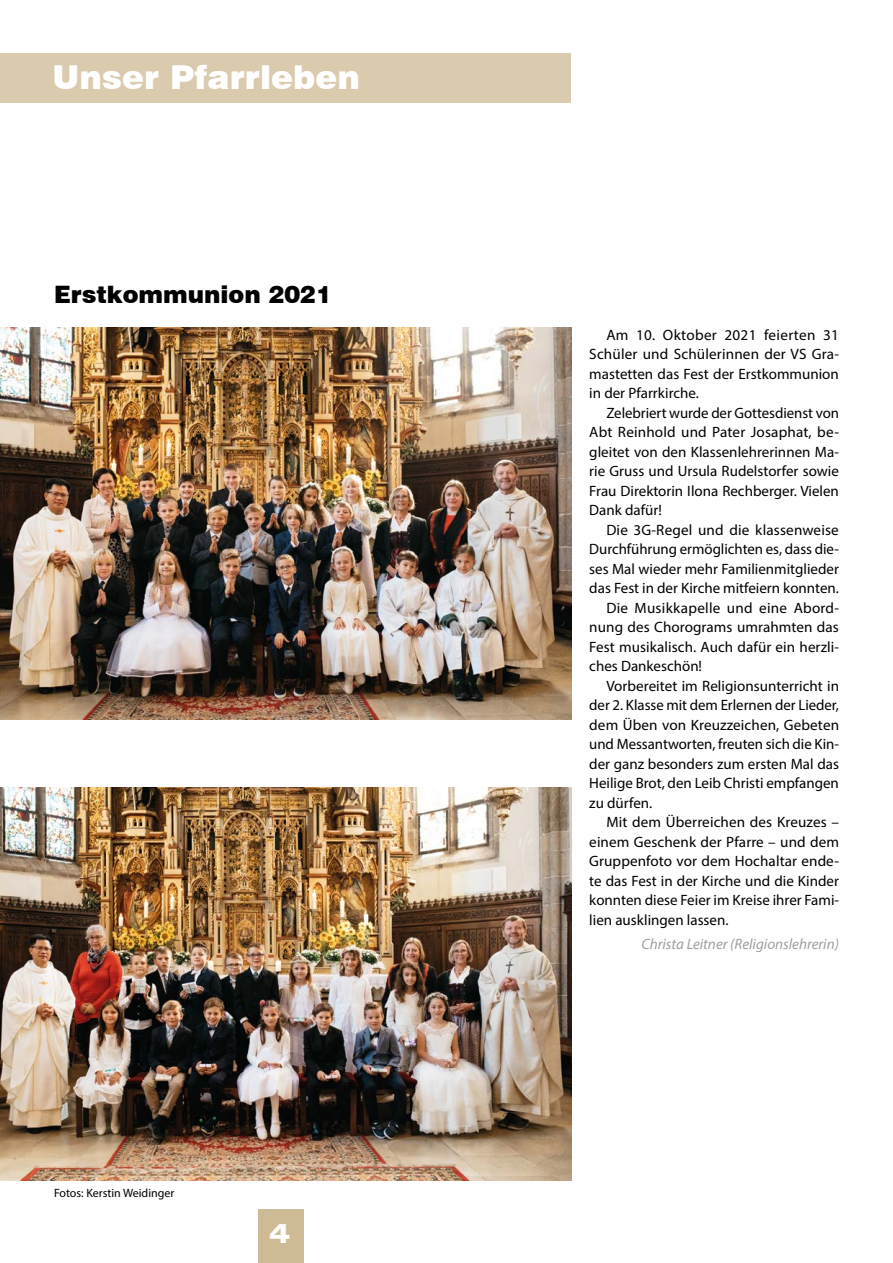
<style>
.page{position:relative;width:893px;height:1263px;background:#fff}
.page>*{position:absolute;margin:0;border:0;box-sizing:border-box;transform-origin:0 0}
.t1{font:900 33px "Swiss 721 BT";color:#fff}
.t2{font:900 expanded 27px "Zurich BT";color:#fff}
.t3{font:900 24px "Swiss 721 BT";color:#000}
.t4{font:15px/19.5px "Myriad Pro";color:#000;text-align:justify}
.t5{font:italic 15px "Myriad Pro";color:#9f9f9f}
.t6{font:12px "Myriad Pro";color:#000}
</style>
<div class="page">
<img style="left:0;top:327px;width:572px;height:393px">
<img style="left:0;top:788px;width:572px;height:392px">
<div style="left:258px;top:1209px;width:45px;height:54px;background:#cebb95"></div>
<div style="left:0;top:53px;width:570px;height:50px;background:#dbcbae"></div>
<h1 class="t1" style="left:53px;top:57px;width:309px">Unser Pfarrleben</h1>
<h3 class="t3" style="left:54px;top:280px;width:279px">Erstkommunion 2021</h3>
<p class="t6" style="left:54px;top:1186px;width:122px">Fotos: Kerstin Weidinger</p>
<h2 class="t2" style="left:270px;top:1217px;width:22px">4</h2>
<p class="t4" style="left:589px;top:325px;width:251px;text-indent:17px">Am 10. Oktober 2021 feierten 31<br>Schüler und Schülerinnen der VS Gra&shy;mastetten das Fest der Erstkommunion in der Pfarrkirche.</p>
<p class="t4" style="left:589px;top:403px;width:251px;text-indent:17px">Zelebriert wurde der Gottesdienst von Abt Reinhold und Pater Josaphat, be&shy;gleitet von den Klassenlehrerinnen Ma&shy;rie Gruss und Ursula Rudelstorfer sowie Frau Direktorin Ilona Rechberger. Vielen Dank dafür!</p>
<p class="t4" style="left:606px;top:520px;width:234px">Die 3G-Regel und die klassenweise</p>
<p class="t4" style="left:589px;top:539px;width:251px">Durchführung ermöglichten es, dass die-</p>
<p class="t4" style="left:589px;top:559px;width:251px">ses Mal wieder mehr Familienmitglieder</p>
<p class="t4" style="left:589px;top:578px;width:251px">das Fest in der Kirche mitfeiern konnten.</p>
<p class="t4" style="left:606px;top:598px;width:234px">Die Musikkapelle und eine Abord-</p>
<p class="t4" style="left:589px;top:617px;width:251px">nung des Chorograms umrahmten das</p>
<p class="t4" style="left:589px;top:637px;width:251px">Fest musikalisch. Auch dafür ein herzli-</p>
<p class="t4" style="left:589px;top:656px;width:114px">ches Dankeschön!</p>
<p class="t4" style="left:606px;top:676px;width:234px">Vorbereitet im Religionsunterricht in</p>
<p class="t4" style="left:589px;top:695px;width:251px">der 2. Klasse mit dem Erlernen der Lieder,</p>
<p class="t4" style="left:589px;top:715px;width:251px">dem Üben von Kreuzzeichen, Gebeten</p>
<p class="t4" style="left:589px;top:734px;width:251px">und Messantworten, freuten sich die Kin-</p>
<p class="t4" style="left:589px;top:754px;width:251px">der ganz besonders zum ersten Mal das</p>
<p class="t4" style="left:589px;top:773px;width:251px">Heilige Brot, den Leib Christi empfangen</p>
<p class="t4" style="left:589px;top:793px;width:65px">zu dürfen.</p>
<p class="t4" style="left:606px;top:812px;width:234px">Mit dem Überreichen des Kreuzes –</p>
<p class="t4" style="left:589px;top:832px;width:251px">einem Geschenk der Pfarre – und dem</p>
<p class="t4" style="left:589px;top:851px;width:251px">Gruppenfoto vor dem Hochaltar ende-</p>
<p class="t4" style="left:589px;top:871px;width:251px">te das Fest in der Kirche und die Kinder</p>
<p class="t4" style="left:589px;top:890px;width:251px">konnten diese Feier im Kreise ihrer Fami-</p>
<p class="t4" style="left:589px;top:910px;width:141px">lien ausklingen lassen.</p>
<p class="t5" style="left:641px;top:935px;width:199px">Christa Leitner (Religionslehrerin)</p>
</div>
